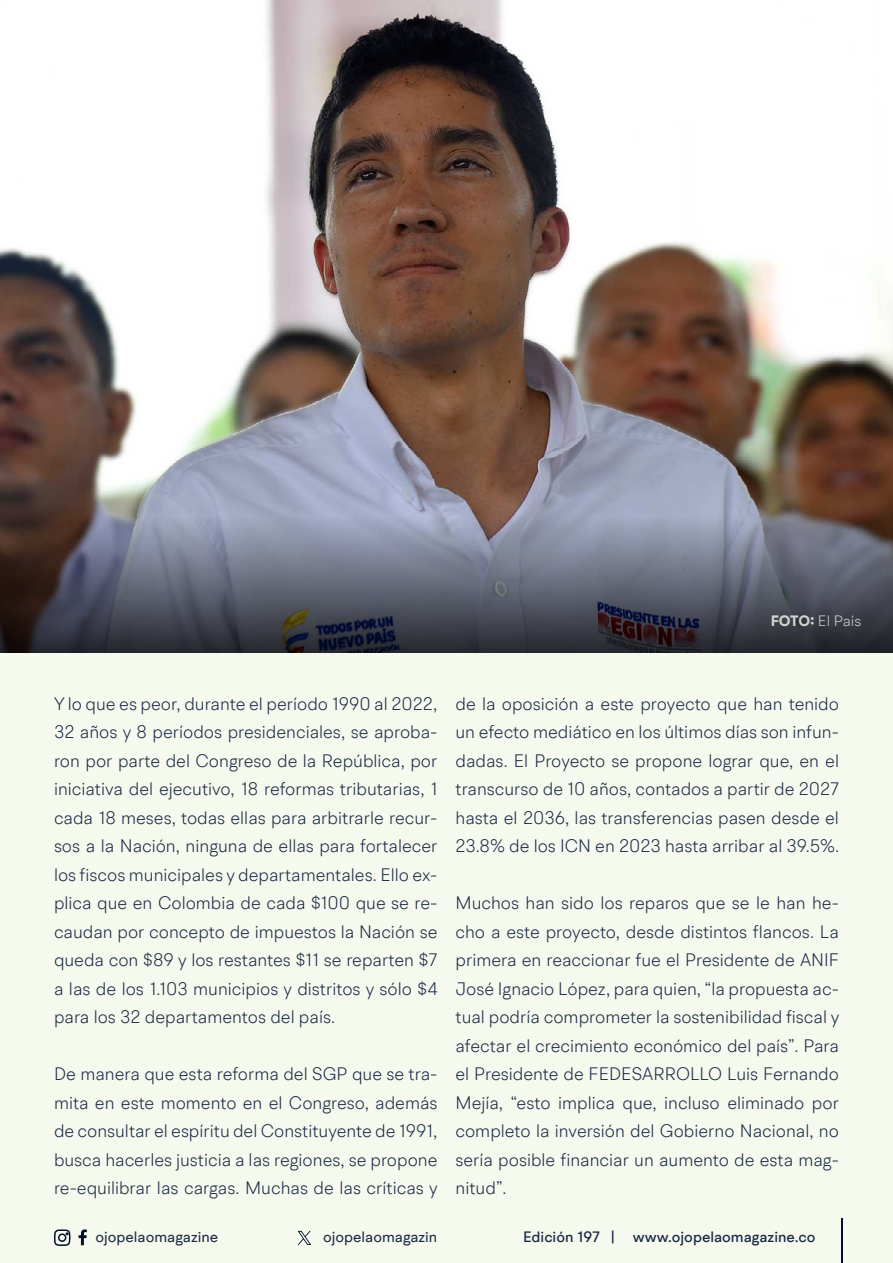
<style>
.page{position:relative;width:893px;height:1263px;background:#f6f9ee}
.page>*{position:absolute;margin:0;border:0;box-sizing:border-box;transform-origin:0 0}
.t1{font:300 18px/28.5px "BR Hendrix";color:#1b2943;text-align:justify}
.t2{font:500 15px "BR Hendrix";color:#1b2943}
.t3{font:15px "BR Hendrix";color:#1b2943}
.t4{font:300 15px "BR Hendrix";color:#f5faed}
.s1{font-weight:700}
</style>
<div class="page">
<svg style="left:79px;top:1229px;width:8px;height:16px"></svg>
<svg style="left:54px;top:1229px;width:17px;height:17px"></svg>
<hr style="left:841px;top:1219px;width:1px;height:44px;background:#000f2b">
<svg style="left:298px;top:1231px;width:13px;height:14px"></svg>
<img style="left:1px;top:0;width:892px;height:516px">
<svg style="left:0;top:516px;width:893px;height:136px;background:#5b5d6b"></svg>
<p class="t4" style="left:770px;top:612px;width:92px"><span class="s1">FOTO:</span> El País</p>
<p class="t1" style="left:54px;top:689px;width:385px">Y lo que es peor, durante el período 1990 al 2022, 32 años y 8 períodos presidenciales, se aproba&shy;ron por parte del Congreso de la República, por iniciativa del ejecutivo, 18 reformas tributarias, 1 cada 18 meses, todas ellas para arbitrarle recur&shy;sos a la Nación, ninguna de ellas para fortalecer los fiscos municipales y departamentales. Ello ex&shy;plica que en Colombia de cada $100 que se re&shy;caudan por concepto de impuestos la Nación se queda con $89 y los restantes $11 se reparten $7 a las de los 1.103 municipios y distritos y sólo $4 para los 32 departamentos del país.</p>
<p class="t1" style="left:54px;top:1060px;width:385px">De manera que esta reforma del SGP que se tra&shy;mita en este momento en el Congreso, además de consultar el espíritu del Constituyente de 1991, busca hacerles justicia a las regiones, se propone re-equilibrar las cargas. Muchas de las críticas y</p>
<p class="t1" style="left:455px;top:689px;width:385px">de la oposición a este proyecto que han tenido un efecto mediático en los últimos días son infun&shy;dadas. El Proyecto se propone lograr que, en el transcurso de 10 años, contados a partir de 2027 hasta el 2036, las transferencias pasen desde el 23.8% de los ICN en 2023 hasta arribar al 39.5%.</p>
<p class="t1" style="left:455px;top:889px;width:385px">Muchos han sido los reparos que se le han he&shy;cho a este proyecto, desde distintos flancos. La primera en reaccionar fue el Presidente de ANIF José Ignacio López, para quien, “la propuesta ac&shy;tual podría comprometer la sostenibilidad fiscal y afectar el crecimiento económico del país”. Para el Presidente de FEDESARROLLO Luis Fernando Mejía, “esto implica que, incluso eliminado por completo la inversión del Gobierno Nacional, no sería posible financiar un aumento de esta mag&shy;nitud”.</p>
<p class="t3" style="left:96px;top:1227px;width:124px">ojopelaomagazine</p>
<p class="t3" style="left:323px;top:1227px;width:116px">ojopelaomagazin</p>
<p class="t2" style="left:523px;top:1227px;width:294px">Edición 197 | www.ojopelaomagazine.co</p>
</div>
